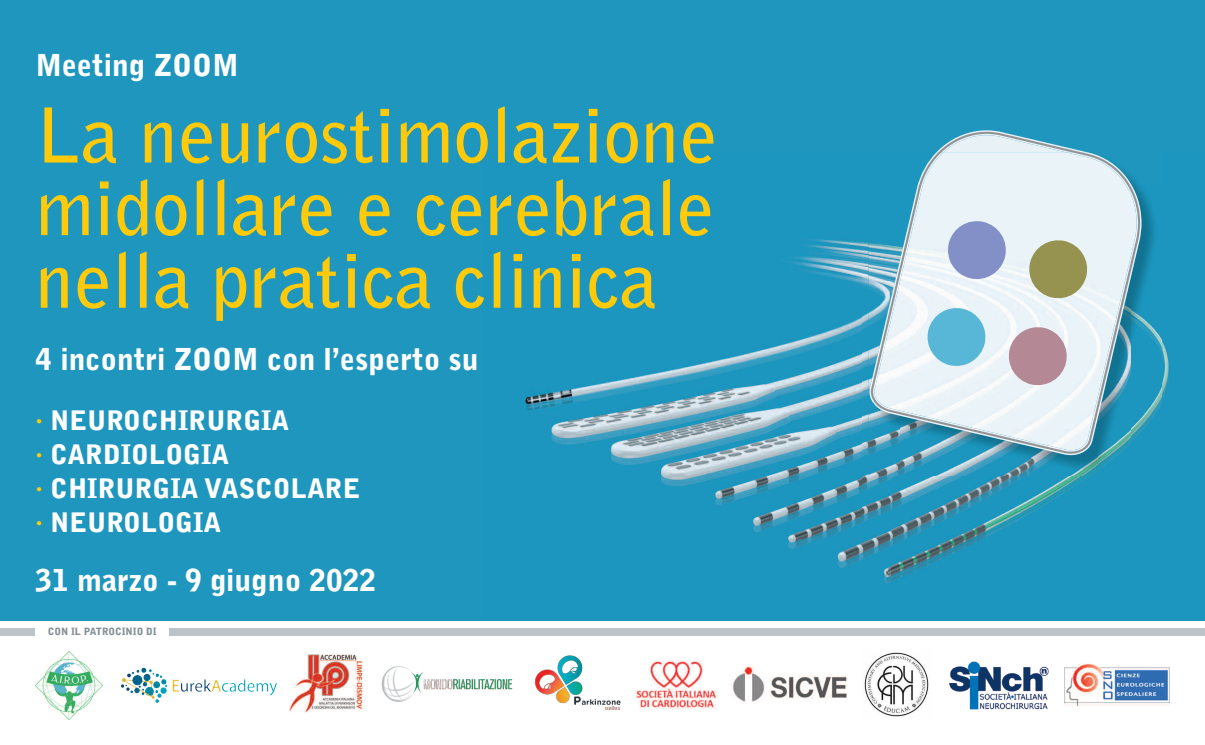
<style>
.page{position:relative;width:1205px;height:745px;background:#fff}
.page>*{position:absolute;margin:0;border:0;box-sizing:border-box;transform-origin:0 0}
.t1{font:700 75px/72.5px "Bell Gothic Std";color:#feca0a;text-align:justify}
.t2{font:900 30px "Bell Gothic Std";color:#fff}
.t3{font:900 26.75px/33.9px "Bell Gothic Std";color:#fff}
.t4{font:900 10px "Bell Gothic Std";color:#838f96}
.s1{color:#feca0a}
</style>
<div class="page">
<div style="left:0;top:0;width:1205px;height:620px;background:#1f96be"></div>
<img style="left:525px;top:239px;width:366px;height:344px">
<img style="left:1162px;top:341px;width:9px;height:57px">
<img style="left:891px;top:475px;width:201px;height:106px">
<img style="left:1141px;top:189px;width:21px;height:242px">
<img style="left:869px;top:455px;width:32px;height:20px">
<img style="left:1097px;top:455px;width:20px;height:15px">
<img style="left:901px;top:455px;width:130px;height:20px">
<img style="left:1064px;top:455px;width:33px;height:20px">
<img style="left:1031px;top:455px;width:33px;height:18px">
<svg style="left:972px;top:130px;width:29px;height:2px"></svg>
<svg style="left:871px;top:132px;width:269px;height:321px;fill:#e9f3f8"></svg>
<svg style="left:945px;top:218px;width:63px;height:64px;background:#a7b2d8"></svg>
<svg style="left:1026px;top:237px;width:64px;height:64px;background:#b4b58c"></svg>
<svg style="left:924px;top:305px;width:64px;height:63px;background:#8bcce1"></svg>
<svg style="left:1006px;top:324px;width:63px;height:64px;background:#c8adb8"></svg>
<div style="left:0;top:627px;width:1205px;height:7px;background:#bcc4c9"></div>
<div style="left:35px;top:624px;width:134px;height:14px;background:#fff"></div>
<img style="left:35px;top:651px;width:68px;height:67px">
<img style="left:121px;top:667px;width:156px;height:36px">
<img style="left:290px;top:654px;width:72px;height:59px">
<img style="left:535px;top:655px;width:86px;height:55px">
<img style="left:635px;top:660px;width:83px;height:49px">
<img style="left:732px;top:665px;width:115px;height:37px">
<img style="left:864px;top:652px;width:65px;height:65px">
<img style="left:949px;top:661px;width:100px;height:49px">
<img style="left:1064px;top:663px;width:105px;height:41px">
<img style="left:382px;top:666px;width:131px;height:35px">
<p class="t2" style="left:35px;top:54px;width:205px">Meeting ZOOM</p>
<h1 class="t1" style="left:35px;top:104px;width:683px">La neurostimolazione midollare e cerebrale nella pratica clinica</h1>
<p class="t2" style="left:35px;top:347px;width:445px">4 incontri ZOOM con l’esperto su</p>
<p class="t3" style="left:35px;top:405px;width:326px"><span class="s1">·</span> NEUROCHIRURGIA<br><span class="s1">·</span> CARDIOLOGIA<br><span class="s1">·</span> CHIRURGIA VASCOLARE <span class="s1">·</span> NEUROLOGIA</p>
<p class="t2" style="left:35px;top:568px;width:342px">31 marzo - 9 giugno 2022</p>
<p class="t4" style="left:48px;top:627px;width:110px">CON IL PATROCINIO DI</p>
</div>
